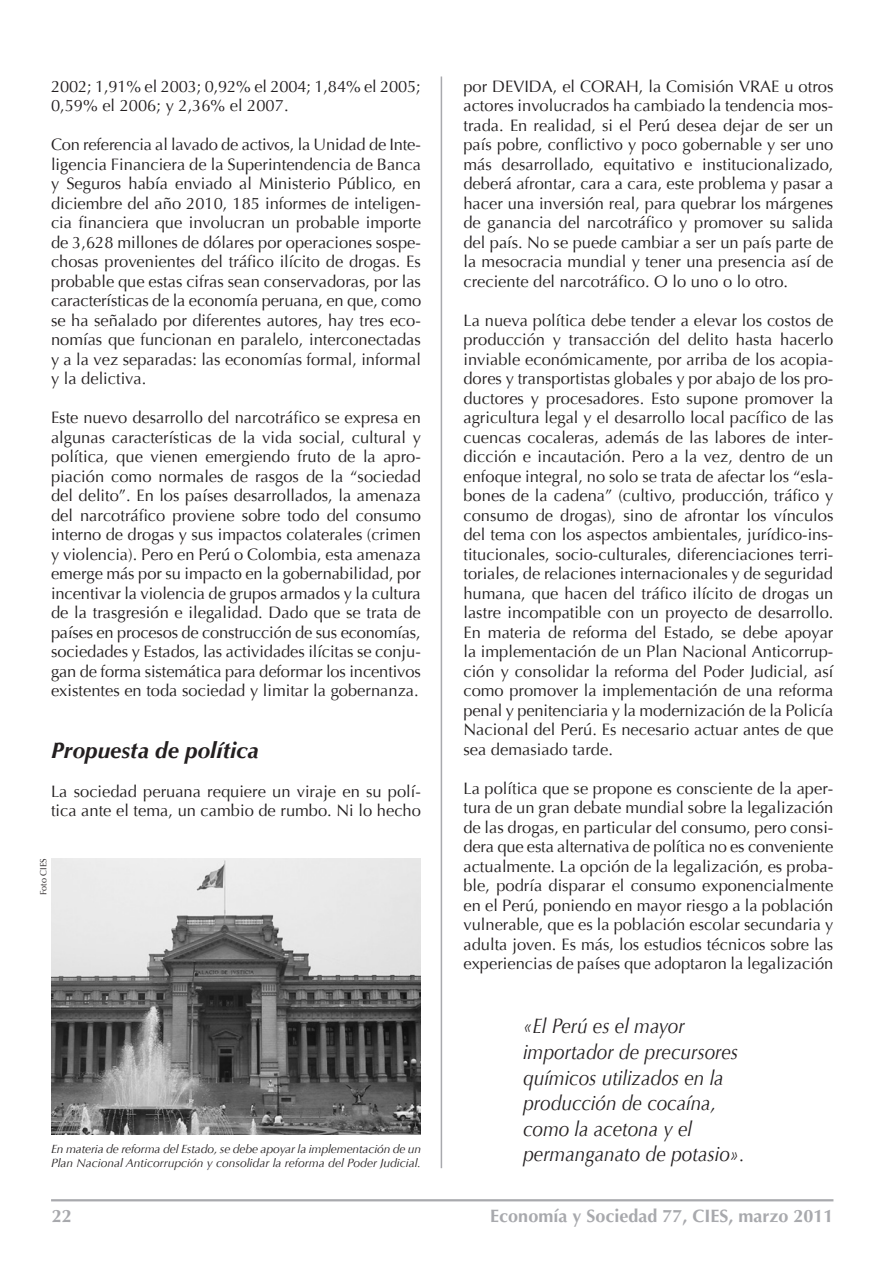
<style>
.page{position:relative;width:893px;height:1263px;background:#fff}
.page>*{position:absolute;margin:0;border:0;box-sizing:border-box;transform-origin:0 0}
.subtitulo_1{font:italic 700 22.5px "Optima";color:#231f20}
.sumillas{font:italic 21px/25.5px "Optima";color:#231f20;scale:.9 1}
.t1{font:700 18px "Optima LH East A";color:#a8a9ad}
.t2{font:16.5px/19.5px "Optima";color:#231f20;text-align:justify}
.t3{font:italic 12px/14.2px "Optima";color:#231f20}
.t4{font:9px "Optima";color:#231f20}
</style>
<div class="page">
<hr style="left:51px;top:1199px;width:782px;height:2px;background:#a8a9ad">
<hr style="left:441px;top:77px;width:1px;height:1091px;background:#a8a9ad">
<img style="left:51px;top:859px;width:370px;height:275px">
<p class="t2" style="left:51px;top:77px;width:371px">2002; 1,91% el 2003; 0,92% el 2004; 1,84% el 2005;<br>0,59% el 2006; y 2,36% el 2007.</p>
<p class="t2" style="left:51px;top:135px;width:372px">Con referencia al lavado de activos, la Unidad de Inte&shy;ligencia Financiera de la Superintendencia de Banca y Seguros había enviado al Ministerio Público, en diciembre del año 2010, 185 informes de inteligen&shy;cia financiera que involucran un probable importe de 3,628 millones de dólares por operaciones sospe&shy;chosas provenientes del tráfico ilícito de drogas. Es probable que estas cifras sean conservadoras, por las características de la economía peruana, en que, como se ha señalado por diferentes autores, hay tres eco&shy;nomías que funcionan en paralelo, interconectadas y a la vez separadas: las economías formal, informal y la delictiva.</p>
<p class="t2" style="left:51px;top:408px;width:371px">Este nuevo desarrollo del narcotráfico se expresa en algunas características de la vida social, cultural y política, que vienen emergiendo fruto de la apro&shy;piación como normales de rasgos de la “sociedad del delito”. En los países desarrollados, la amenaza del narcotráfico proviene sobre todo del consumo interno de drogas y sus impactos colaterales (crimen y violencia). Pero en Perú o Colombia, esta amenaza emerge más por su impacto en la gobernabilidad, por incentivar la violencia de grupos armados y la cultura de la trasgresión e ilegalidad. Dado que se trata de países en procesos de construcción de sus economías, sociedades y Estados, las actividades ilícitas se conju&shy;gan de forma sistemática para deformar los incentivos existentes en toda sociedad y limitar la gobernanza.</p>
<p class="subtitulo_1" style="left:51px;top:737px;width:209px">Propuesta de política</p>
<p class="t2" style="left:51px;top:782px;width:371px">La sociedad peruana requiere un viraje en su polí&shy;tica ante el tema, un cambio de rumbo. Ni lo hecho</p>
<p class="t4" style="left:38px;top:895px;width:38px;rotate:-90deg">Foto CIES</p>
<p class="t3" style="left:51px;top:1142px;width:372px">En materia de reforma del Estado, se debe apoyar la implementación de un<br>Plan Nacional Anticorrupción y consolidar la reforma del Poder Judicial.</p>
<p class="t2" style="left:463px;top:77px;width:371px">por DEVIDA, el CORAH, la Comisión VRAE u otros actores involucrados ha cambiado la tendencia mos&shy;trada. En realidad, si el Perú desea dejar de ser un país pobre, conflictivo y poco gobernable y ser uno más desarrollado, equitativo e institucionalizado, deberá afrontar, cara a cara, este problema y pasar a hacer una inversión real, para quebrar los márgenes de ganancia del narcotráfico y promover su salida del país. No se puede cambiar a ser un país parte de la mesocracia mundial y tener una presencia así de creciente del narcotráfico. O lo uno o lo otro.</p>
<p class="t2" style="left:463px;top:311px;width:371px">La nueva política debe tender a elevar los costos de producción y transacción del delito hasta hacerlo inviable económicamente, por arriba de los acopia&shy;dores y transportistas globales y por abajo de los pro&shy;ductores y procesadores. Esto supone promover la agricultura legal y el desarrollo local pacífico de las cuencas cocaleras, además de las labores de inter&shy;dicción e incautación. Pero a la vez, dentro de un enfoque integral, no solo se trata de afectar los “esla&shy;bones de la cadena” (cultivo, producción, tráfico y consumo de drogas), sino de afrontar los vínculos del tema con los aspectos ambientales, jurídico-ins&shy;titucionales, socio-culturales, diferenciaciones terri&shy;toriales, de relaciones internacionales y de seguridad humana, que hacen del tráfico ilícito de drogas un lastre incompatible con un proyecto de desarrollo.<br>En materia de reforma del Estado, se debe apoyar la implementación de un Plan Nacional Anticorrup&shy;ción y consolidar la reforma del Poder Judicial, así como promover la implementación de una reforma penal y penitenciaria y la modernización de la Policía Nacional del Perú. Es necesario actuar antes de que sea demasiado tarde.</p>
<p class="t2" style="left:463px;top:779px;width:371px">La política que se propone es consciente de la aper&shy;tura de un gran debate mundial sobre la legalización de las drogas, en particular del consumo, pero consi&shy;dera que esta alternativa de política no es conveniente actualmente. La opción de la legalización, es proba&shy;ble, podría disparar el consumo exponencialmente en el Perú, poniendo en mayor riesgo a la población vulnerable, que es la población escolar secundaria y adulta joven. Es más, los estudios técnicos sobre las experiencias de países que adoptaron la legalización</p>
<p class="sumillas" style="left:523px;top:1014px;width:181px">«El Perú es el mayor</p>
<p class="sumillas" style="left:523px;top:1039px;width:241px">importador de precursores químicos utilizados en la producción de cocaína,</p>
<p class="sumillas" style="left:523px;top:1116px;width:248px">como la acetona y el permanganato de potasio».</p>
<p class="t1" style="left:52px;top:1204px;width:22px">22</p>
<p class="t1" style="left:490px;top:1204px;width:345px">Economía y Sociedad 77, CIES, marzo 2011</p>
</div>
